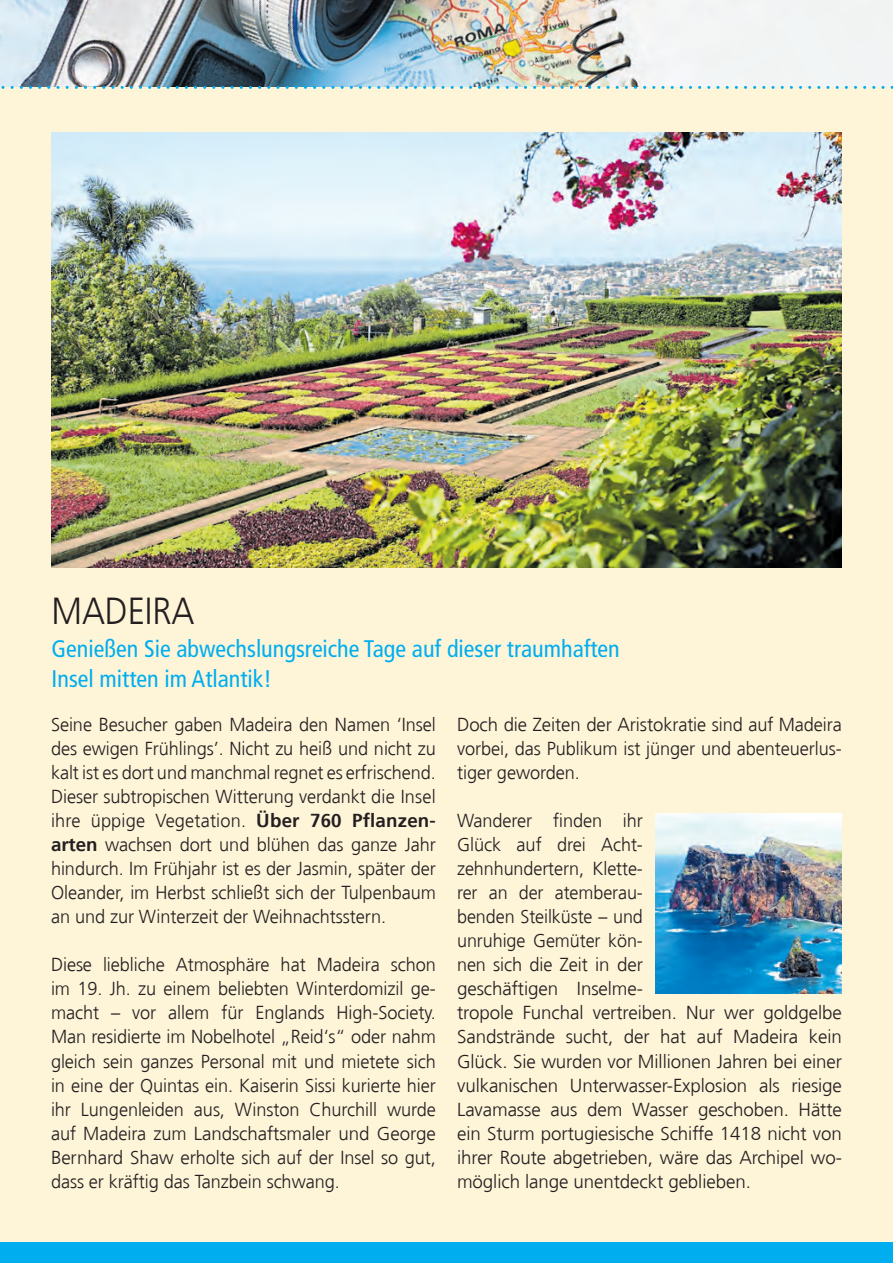
<style>
.page{position:relative;width:893px;height:1263px;background:#fef4d8}
.page>*{position:absolute;margin:0;border:0;box-sizing:border-box;transform-origin:0 0}
.t1{font:300 37.5px "Frutiger LT";letter-spacing:-.005em;color:#231f20;scale:.92 1}
.t2{font:condensed 24px/30px "Frutiger LT Pro";color:#00aeef}
.t3{font:300 18.75px/24px "Frutiger LT";letter-spacing:-.005em;color:#231f20;text-align:justify}
.s1{font-weight:700}
</style>
<div class="page">
<img style="left:0;top:0;width:893px;height:86px">
<svg style="left:0;top:86px;width:893px;height:3px"></svg>
<img style="left:51px;top:133px;width:791px;height:435px">
<div style="left:0;top:1242px;width:893px;height:21px;background:#00aeef"></div>
<img style="left:656px;top:813px;width:186px;height:180px">
<h1 class="t1" style="left:52px;top:590px;width:157px">MADEIRA</h1>
<p class="t2" style="left:52px;top:634px;width:570px">Genießen Sie abwechslungsreiche Tage auf dieser traumhaften<br>Insel mitten im Atlantik!</p>
<p class="t3" style="left:457px;top:713px;width:386px">Doch die Zeiten der Aristokratie sind auf Madeira vorbei, das Publikum ist jünger und abenteuerlus&shy;tiger geworden.</p>
<p class="t3" style="left:457px;top:809px;width:386px;text-align:left">Wanderer finden ihr<br>Glück auf drei Acht-<br>zehnhundertern, Klette-<br>rer an der atemberau-<br>benden Steilküste – und<br>unruhige Gemüter kön-<br>nen sich die Zeit in der<br>geschäftigen Inselme-<br>tropole Funchal vertreiben. Nur wer goldgelbe Sandstrände sucht, der hat auf Madeira kein Glück. Sie wurden vor Millionen Jahren bei einer vulkanischen Unterwasser-Explosion als riesige Lavamasse aus dem Wasser geschoben. Hätte ein Sturm portugiesische Schiffe 1418 nicht von ihrer Route abgetrieben, wäre das Archipel wo&shy;möglich lange unentdeckt geblieben.</p>
<p class="t3" style="left:51px;top:713px;width:386px">Seine Besucher gaben Madeira den Namen ‘Insel des ewigen Frühlings’. Nicht zu heiß und nicht zu kalt ist es dort und manchmal regnet es erfrischend.<br>Dieser subtropischen Witterung verdankt die Insel ihre üppige Vegetation. <span class="s1">Über 760 Pflanzen&shy;arten</span> wachsen dort und blühen das ganze Jahr hindurch. Im Frühjahr ist es der Jasmin, später der Oleander, im Herbst schließt sich der Tulpenbaum an und zur Winterzeit der Weihnachtsstern.</p>
<p class="t3" style="left:51px;top:953px;width:386px">Diese liebliche Atmosphäre hat Madeira schon im 19. Jh. zu einem beliebten Winterdomizil ge&shy;macht – vor allem für Englands High-Society.<br>Man residierte im Nobelhotel „Reid‘s“ oder nahm gleich sein ganzes Personal mit und mietete sich in eine der Quintas ein. Kaiserin Sissi kurierte hier ihr Lungenleiden aus, Winston Churchill wurde auf Madeira zum Landschaftsmaler und George Bernhard Shaw erholte sich auf der Insel so gut, dass er kräftig das Tanzbein schwang.</p>
</div>
